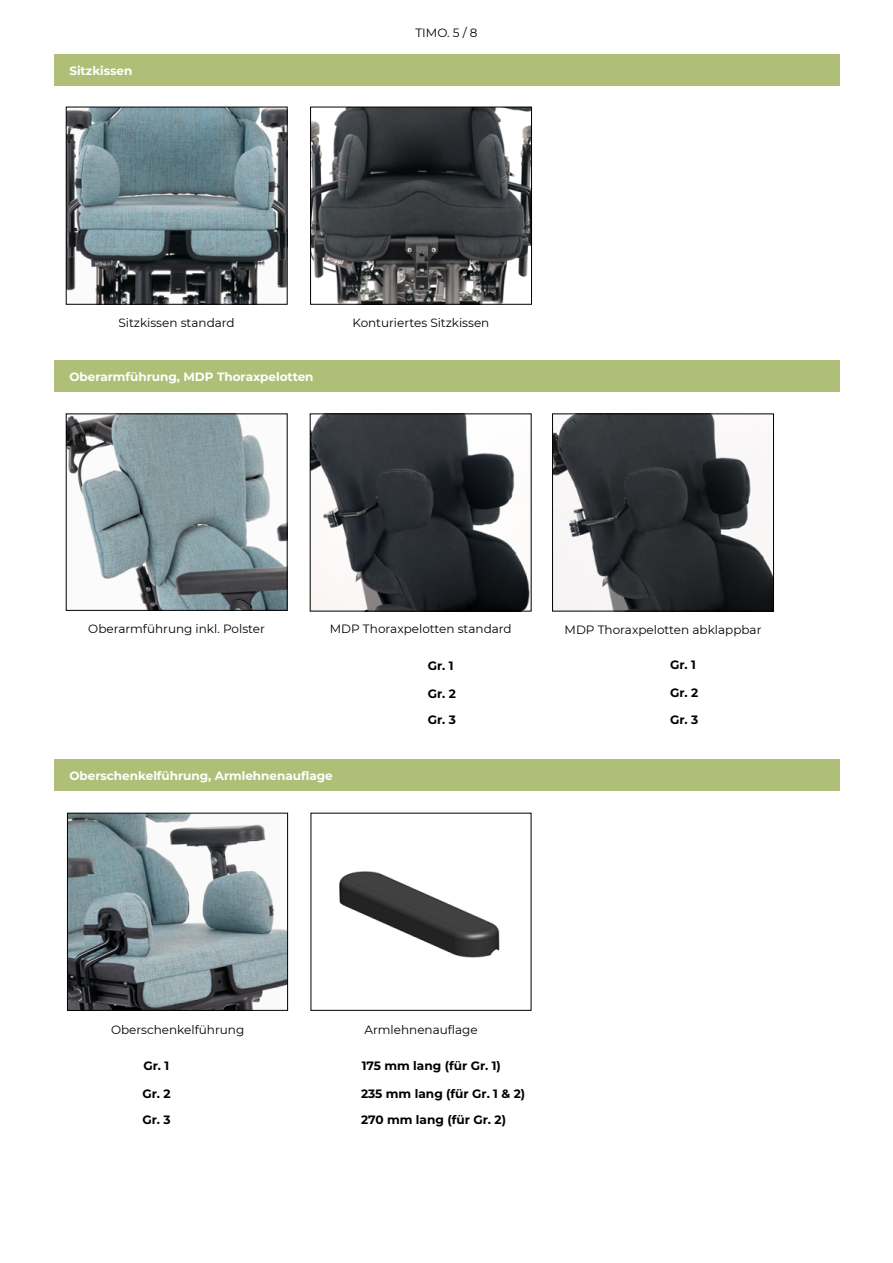
<style>
.page{position:relative;width:893px;height:1263px;background:#fff}
.page>*{position:absolute;margin:0;border:0;box-sizing:border-box;transform-origin:0 0}
.t1{font:700 12.15px "Montserrat";color:#000}
.t2{font:12px "Montserrat";color:#000}
.t3{font:700 12px "Montserrat";color:#fff}
</style>
<div class="page">
<img style="left:69px;top:815px;width:217px;height:194px">
<div style="left:67px;top:813px;width:221px;height:198px;border:1px solid #000"></div>
<div style="left:54px;top:760px;width:785px;height:31px;background:#b0bf78"></div>
<img style="left:339px;top:871px;width:161px;height:87px">
<div style="left:54px;top:360px;width:785px;height:32px;background:#b0bf78"></div>
<img style="left:68px;top:415px;width:218px;height:194px">
<div style="left:66px;top:413px;width:222px;height:198px;border:1px solid #000"></div>
<img style="left:554px;top:415px;width:218px;height:194px">
<div style="left:552px;top:413px;width:222px;height:198px;border:1px solid #000"></div>
<img style="left:312px;top:415px;width:217px;height:194px">
<div style="left:310px;top:413px;width:221px;height:198px;border:1px solid #000"></div>
<div style="left:54px;top:54px;width:785px;height:32px;background:#b0bf78"></div>
<img style="left:68px;top:109px;width:218px;height:194px">
<div style="left:66px;top:107px;width:222px;height:198px;border:1px solid #000"></div>
<img style="left:312px;top:109px;width:218px;height:194px">
<div style="left:310px;top:107px;width:222px;height:198px;border:1px solid #000"></div>
<p class="t3" style="left:69px;top:62px;width:65px">Sitzkissen</p>
<p class="t2" style="left:415px;top:24px;width:64px">TIMO. 5 / 8</p>
<p class="t2" style="left:118px;top:314px;width:118px">Sitzkissen standard</p>
<p class="t2" style="left:352px;top:314px;width:138px">Konturiertes Sitzkissen</p>
<p class="t3" style="left:69px;top:368px;width:246px">Oberarmführung, MDP Thoraxpelotten</p>
<p class="t2" style="left:88px;top:620px;width:178px">Oberarmführung inkl. Polster</p>
<p class="t2" style="left:330px;top:620px;width:183px">MDP Thoraxpelotten standard</p>
<p class="t2" style="left:565px;top:621px;width:198px">MDP Thoraxpelotten abklappbar</p>
<p class="t3" style="left:69px;top:767px;width:265px">Oberschenkelführung, Armlehnenauflage</p>
<p class="t1" style="left:428px;top:657px;width:27px">Gr. 1</p>
<p class="t1" style="left:670px;top:656px;width:27px">Gr. 1</p>
<p class="t1" style="left:428px;top:685px;width:30px">Gr. 2</p>
<p class="t1" style="left:670px;top:684px;width:30px">Gr. 2</p>
<p class="t1" style="left:428px;top:711px;width:30px">Gr. 3</p>
<p class="t1" style="left:670px;top:711px;width:30px">Gr. 3</p>
<p class="t2" style="left:111px;top:1021px;width:135px">Oberschenkelführung</p>
<p class="t2" style="left:364px;top:1021px;width:115px">Armlehnenauflage</p>
<p class="t1" style="left:143px;top:1057px;width:27px">Gr. 1</p>
<p class="t1" style="left:362px;top:1057px;width:141px">175 mm lang (für Gr. 1)</p>
<p class="t1" style="left:142px;top:1085px;width:30px">Gr. 2</p>
<p class="t1" style="left:361px;top:1085px;width:166px">235 mm lang (für Gr. 1 &amp; 2)</p>
<p class="t1" style="left:142px;top:1111px;width:30px">Gr. 3</p>
<p class="t1" style="left:361px;top:1110px;width:146px">270 mm lang (für Gr. 2)</p>
</div>
